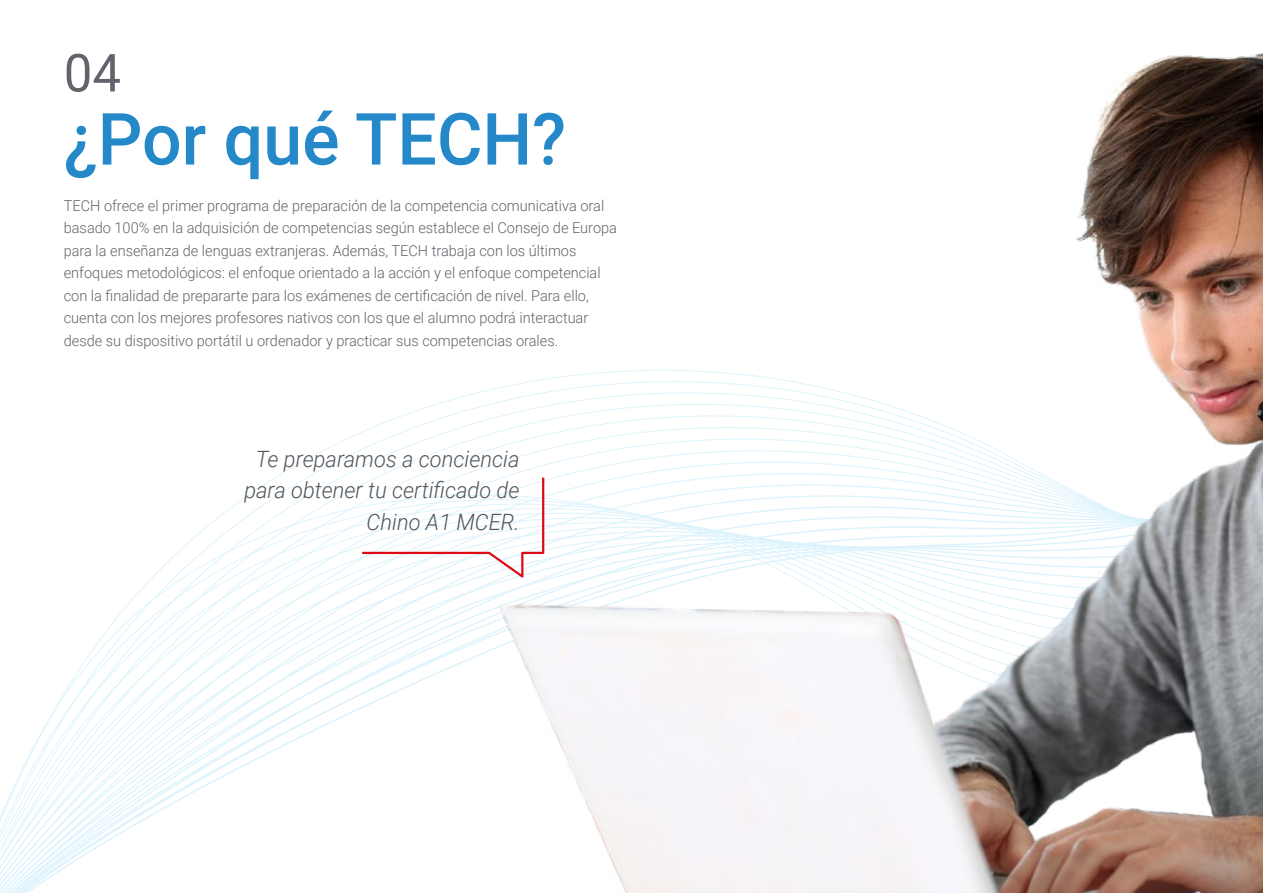
<style>
.page{position:relative;width:1263px;height:893px;background:#fff}
.page>*{position:absolute;margin:0;border:0;box-sizing:border-box;transform-origin:0 0}
.t1{font:500 72px "Roboto";color:#2488c9}
.t2{font:52.5px "Roboto";color:#61646a}
.t3{font:italic 300 22.5px/31.5px "Roboto";color:#52555b;text-align:right}
.t4{font:300 15px/22.5px "Roboto";color:#61646a}
</style>
<div class="page">
<svg style="left:0;top:446px;width:332px;height:447px"></svg>
<img style="left:332px;top:53px;width:931px;height:840px">
<svg style="left:360px;top:475px;width:185px;height:106px"></svg>
<h2 class="t2" style="left:64px;top:36px;width:59px">04</h2>
<h1 class="t1" style="left:64px;top:89px;width:504px">¿Por qué TECH?</h1>
<p class="t4" style="left:64px;top:194px;width:555px">TECH ofrece el primer programa de preparación de la competencia comunicativa oral basado 100% en la adquisición de competencias según establece el Consejo de Europa para la enseñanza de lenguas extranjeras. Además, TECH trabaja con los últimos enfoques metodológicos: el enfoque orientado a la acción y el enfoque competencial con la finalidad de prepararte para los exámenes de certificación de nivel. Para ello, cuenta con los mejores profesores nativos con los que el alumno podrá interactuar desde su dispositivo portátil u ordenador y practicar sus competencias orales.</p>
<h3 class="t3" style="left:244px;top:442px;width:277px">Te preparamos a conciencia para obtener tu certificado de<br>Chino A1 MCER.</h3>
</div>
